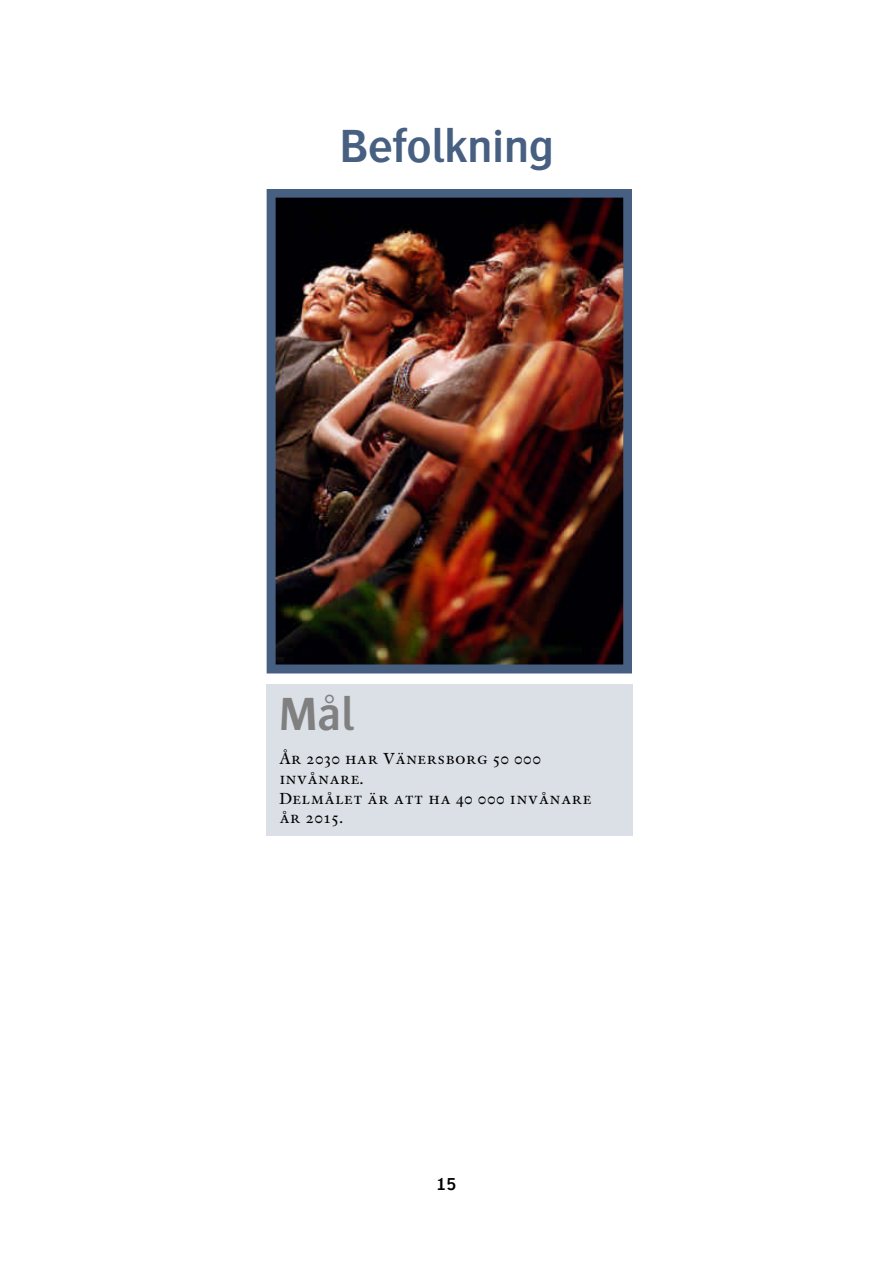
<style>
.page{position:relative;width:894px;height:1263px;background:#fff}
.page>*{position:absolute;margin:0;border:0;box-sizing:border-box;transform-origin:0 0}
.t1{font:600 48.3px "Bosis";letter-spacing:-.005em;color:#476081}
.t2{font:600 48.3px "Bosis";color:#808080}
.t3{font:600 18px "Bosis";color:#000}
.t4{font:16.8px/19.8px "Indigo SC";letter-spacing:-.02em;color:#000}
</style>
<div class="page">
<img style="left:267px;top:189px;width:365px;height:485px">
<div style="left:267px;top:684px;width:366px;height:152px;background:#dbe0e6"></div>
<h1 class="t1" style="left:340px;top:120px;width:215px">Befolkning</h1>
<h1 class="t2" style="left:279px;top:688px;width:77px">Mål</h1>
<p class="t4" style="left:279px;top:748px;width:315px">År 2030 har Vänersborg 50 000 invånare.<br>Delmålet är att ha 40 000 invånare år 2015.</p>
<p class="t3" style="left:436px;top:1174px;width:21px">15</p>
</div>
